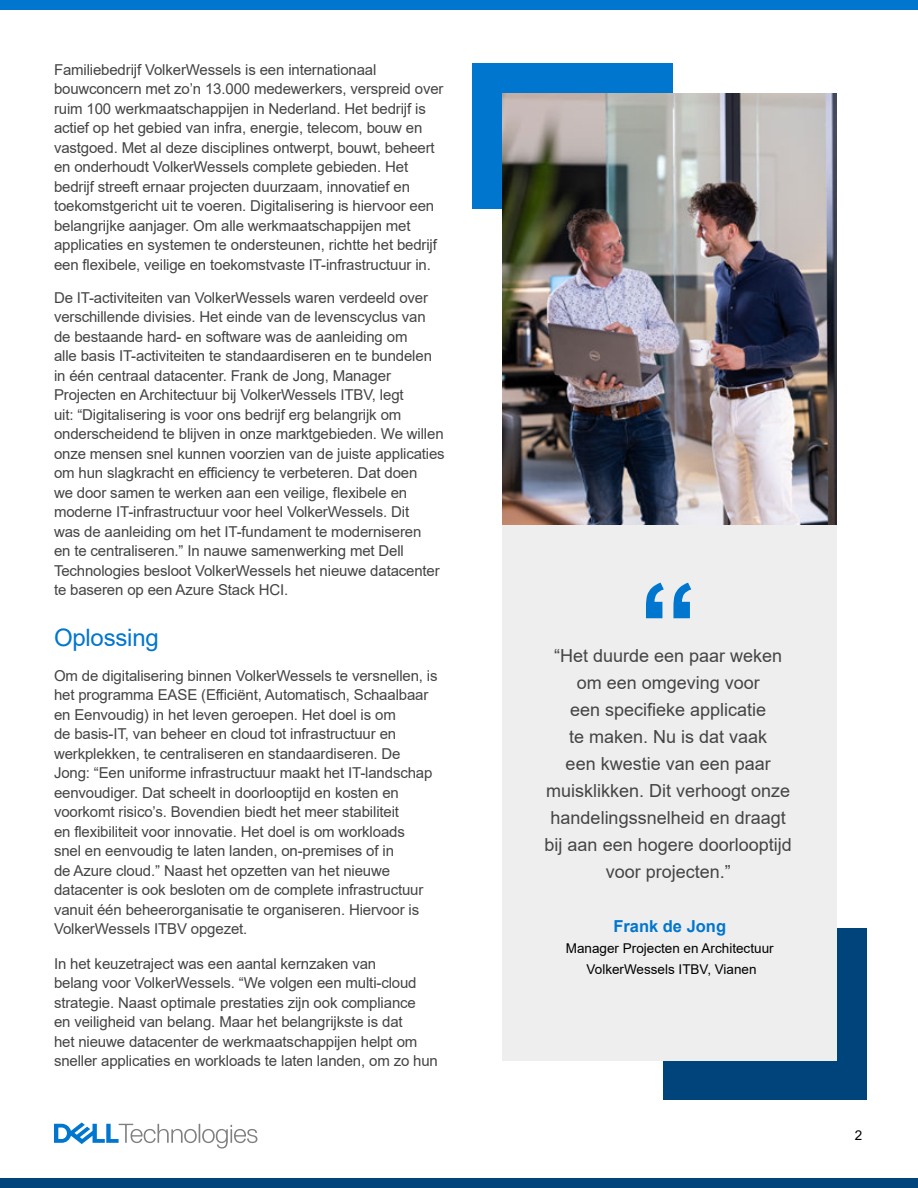
<style>
.page{position:relative;width:918px;height:1188px;background:#fff}
.page>*{position:absolute;margin:0;border:0;box-sizing:border-box;transform-origin:0 0}
.t1{font:700 120px "Arial";color:#0076ce}
.t2{font:24px "Arial";letter-spacing:-.01em;color:#0076ce}
.t3{font:18px/27px "Arial";color:#444;text-align:center}
.t4{font:700 16.5px "Arial";color:#0076ce}
.t5{font:15px/19.5px "Arial";letter-spacing:-.01em;color:#444}
.t6{font:13.5px/21px "Arial";color:#000;text-align:center}
</style>
<div class="page">
<div style="left:472px;top:64px;width:201px;height:145px;background:#0076ce"></div>
<div style="left:663px;top:928px;width:204px;height:171px;background:#00447c"></div>
<img style="left:502px;top:94px;width:335px;height:432px">
<div style="left:502px;top:526px;width:335px;height:535px;background:#eee"></div>
<div style="left:0;top:1178px;width:918px;height:10px;background:#00447c"></div>
<div style="left:0;top:0;width:918px;height:10px;background:#0076ce"></div>
<svg style="left:54px;top:1122px;width:203px;height:27px"></svg>
<p class="t5" style="left:54px;top:60px;width:391px">Familiebedrijf VolkerWessels is een internationaal bouwconcern met zo’n 13.000 medewerkers, verspreid over ruim 100 werkmaatschappijen in Nederland. Het bedrijf is actief op het gebied van infra, energie, telecom, bouw en vastgoed. Met al deze disciplines ontwerpt, bouwt, beheert en onderhoudt VolkerWessels complete gebieden. Het bedrijf streeft ernaar projecten duurzaam, innovatief en toekomstgericht uit te voeren. Digitalisering is hiervoor een belangrijke aanjager. Om alle werkmaatschappijen met applicaties en systemen te ondersteunen, richtte het bedrijf een flexibele, veilige en toekomstvaste IT-infrastructuur in.</p>
<p class="t5" style="left:54px;top:288px;width:392px">De IT-activiteiten van VolkerWessels waren verdeeld over verschillende divisies. Het einde van de levenscyclus van de bestaande hard- en software was de aanleiding om<br>alle basis IT-activiteiten te standaardiseren en te bundelen in één centraal datacenter. Frank de Jong, Manager Projecten en Architectuur bij VolkerWessels ITBV, legt<br>uit: “Digitalisering is voor ons bedrijf erg belangrijk om onderscheidend te blijven in onze marktgebieden. We willen onze mensen snel kunnen voorzien van de juiste applicaties om hun slagkracht en efficiency te verbeteren. Dat doen<br>we door samen te werken aan een veilige, flexibele en moderne IT-infrastructuur voor heel VolkerWessels. Dit<br>was de aanleiding om het IT-fundament te moderniseren<br>en te centraliseren.” In nauwe samenwerking met Dell Technologies besloot VolkerWessels het nieuwe datacenter te baseren op een Azure Stack HCI.</p>
<h2 class="t2" style="left:54px;top:621px;width:106px">Oplossing</h2>
<p class="t5" style="left:54px;top:666px;width:385px">Om de digitalisering binnen VolkerWessels te versnellen, is het programma EASE (Efficiënt, Automatisch, Schaalbaar en Eenvoudig) in het leven geroepen. Het doel is om<br>de basis-IT, van beheer en cloud tot infrastructuur en werkplekken, te centraliseren en standaardiseren. De Jong: “Een uniforme infrastructuur maakt het IT-landschap eenvoudiger. Dat scheelt in doorlooptijd en kosten en voorkomt risico’s. Bovendien biedt het meer stabiliteit<br>en flexibiliteit voor innovatie. Het doel is om workloads<br>snel en eenvoudig te laten landen, on-premises of in<br>de Azure cloud.” Naast het opzetten van het nieuwe datacenter is ook besloten om de complete infrastructuur vanuit één beheerorganisatie te organiseren. Hiervoor is VolkerWessels ITBV opgezet.</p>
<p class="t5" style="left:54px;top:954px;width:385px">In het keuzetraject was een aantal kernzaken van<br>belang voor VolkerWessels. “We volgen een multi-cloud strategie. Naast optimale prestaties zijn ook compliance<br>en veiligheid van belang. Maar het belangrijkste is dat<br>het nieuwe datacenter de werkmaatschappijen helpt om sneller applicaties en workloads te laten landen, om zo hun</p>
<h1 class="t1" style="left:638px;top:543px;width:61px">“</h1>
<p class="t3" style="left:545px;top:642px;width:249px">“Het duurde een paar weken om een omgeving voor<br>een specifieke applicatie<br>te maken. Nu is dat vaak<br>een kwestie van een paar muisklikken. Dit verhoogt onze handelingssnelheid en draagt bij aan een hogere doorlooptijd voor projecten.”</p>
<p class="t4" style="left:613px;top:915px;width:114px">Frank de Jong</p>
<p class="t6" style="left:566px;top:938px;width:209px">Manager Projecten en Architectuur<br>VolkerWessels ITBV, Vianen</p>
<p class="t6" style="left:855px;top:1125px;width:9px">2</p>
</div>
